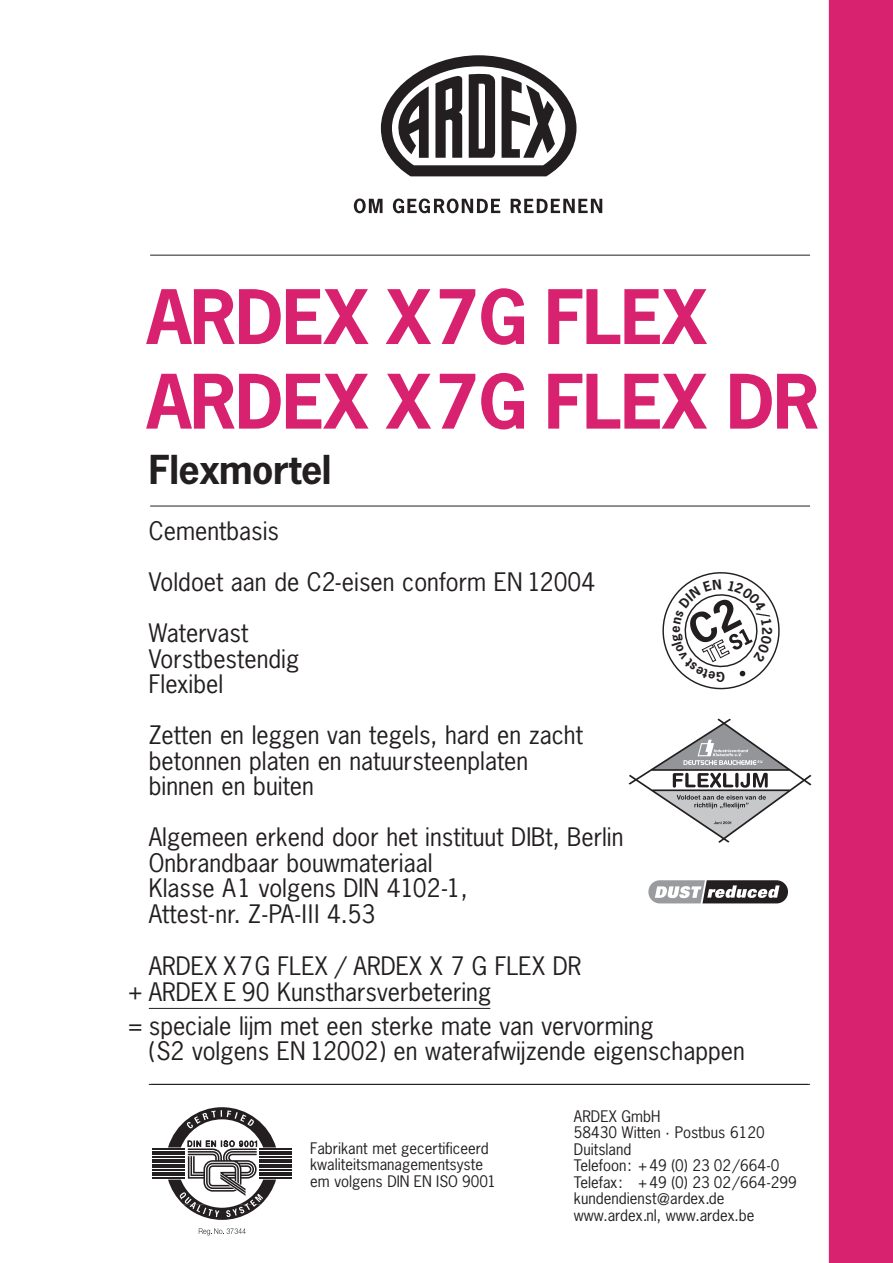
<style>
.page{position:relative;width:893px;height:1263px;background:#fff}
.page>*{position:absolute;margin:0;border:0;box-sizing:border-box;transform-origin:0 0}
.t1{font:700 70.5px/84.6px "News Gothic";letter-spacing:-.02em;color:#d82270}
.t2{font:700 37.5px "News Gothic";letter-spacing:-.015em;color:#231f20}
.t3{font:24px/25.5px "News Gothic";color:#231f20}
.t4{font:15px/16.5px "News Gothic";color:#231f20}
</style>
<div class="page">
<div style="left:829px;top:0;width:64px;height:1263px;background:#d82270"></div>
<hr style="left:149px;top:1008px;width:341px;height:1px;background:#231f20">
<hr style="left:149px;top:1084px;width:659px;height:1px;background:#231f20">
<svg style="left:629px;top:718px;width:182px;height:125px"></svg>
<hr style="left:150px;top:255px;width:660px;height:1px;background:#231f20">
<hr style="left:150px;top:506px;width:660px;height:1px;background:#231f20">
<hr style="left:151px;top:1084px;width:659px;height:1px;background:#231f20">
<svg style="left:381px;top:55px;width:195px;height:121px"></svg>
<svg style="left:354px;top:198px;width:29px;height:15px"></svg>
<svg style="left:393px;top:198px;width:107px;height:15px"></svg>
<svg style="left:511px;top:199px;width:91px;height:14px"></svg>
<hr style="left:152px;top:1148px;width:32px;height:2px;background:#231f20">
<hr style="left:260px;top:1148px;width:32px;height:2px;background:#231f20">
<hr style="left:152px;top:1151px;width:32px;height:1px;background:#231f20">
<hr style="left:260px;top:1151px;width:32px;height:1px;background:#231f20">
<hr style="left:152px;top:1154px;width:32px;height:1px;background:#231f20">
<hr style="left:260px;top:1154px;width:32px;height:1px;background:#231f20">
<hr style="left:152px;top:1156px;width:32px;height:2px;background:#231f20">
<hr style="left:260px;top:1156px;width:32px;height:2px;background:#231f20">
<hr style="left:152px;top:1159px;width:32px;height:1px;background:#231f20">
<hr style="left:260px;top:1159px;width:32px;height:1px;background:#231f20">
<hr style="left:152px;top:1161px;width:32px;height:2px;background:#231f20">
<hr style="left:260px;top:1161px;width:32px;height:2px;background:#231f20">
<hr style="left:152px;top:1164px;width:32px;height:1px;background:#231f20">
<hr style="left:260px;top:1164px;width:32px;height:1px;background:#231f20">
<hr style="left:152px;top:1167px;width:32px;height:1px;background:#231f20">
<hr style="left:260px;top:1167px;width:32px;height:1px;background:#231f20">
<hr style="left:152px;top:1169px;width:32px;height:2px;background:#231f20">
<hr style="left:260px;top:1169px;width:32px;height:2px;background:#231f20">
<hr style="left:152px;top:1172px;width:32px;height:1px;background:#231f20">
<hr style="left:260px;top:1172px;width:32px;height:1px;background:#231f20">
<hr style="left:152px;top:1174px;width:32px;height:2px;background:#231f20">
<hr style="left:260px;top:1174px;width:32px;height:2px;background:#231f20">
<hr style="left:152px;top:1177px;width:32px;height:1px;background:#231f20">
<hr style="left:260px;top:1177px;width:32px;height:1px;background:#231f20">
<svg style="left:199px;top:1228px;width:47px;height:7px"></svg>
<svg style="left:168px;top:1107px;width:108px;height:113px"></svg>
<svg style="left:648px;top:880px;width:140px;height:23px"></svg>
<svg style="left:662px;top:572px;width:118px;height:118px"></svg>
<h1 class="t1" style="left:147px;top:281px;width:674px">ARDEX X7G FLEX<br>ARDEX X7G FLEX DR</h1>
<h2 class="t2" style="left:149px;top:455px;width:184px">Flexmortel</h2>
<p class="t3" style="left:149px;top:507px;width:448px;line-height:51px">Cementbasis<br>Voldoet aan de C2-eisen conform EN 12004<br>Watervast</p>
<p class="t3" style="left:149px;top:648px;width:152px">Vorstbestendig<br>Flexibel</p>
<p class="t3" style="left:149px;top:724px;width:436px">Zetten en leggen van tegels, hard en zacht betonnen platen en natuursteenplaten binnen en buiten</p>
<p class="t3" style="left:149px;top:826px;width:476px">Algemeen erkend door het instituut DIBt, Berlin Onbrandbaar bouwmateriaal<br>Klasse A1 volgens DIN 4102-1,<br>Attest-nr. Z-PA-III 4.53</p>
<p class="t3" style="left:127px;top:955px;width:455px;text-indent:21px">ARDEX X7G FLEX / ARDEX X 7 G FLEX DR + ARDEX E 90 Kunstharsverbetering</p>
<p class="t3" style="left:149px;top:1015px;width:597px;text-indent:-21px">= speciale lijm met een sterke mate van vervorming<br>(S2 volgens EN 12002) en waterafwijzende eigenschappen</p>
<p class="t4" style="left:310px;top:1141px;width:187px">Fabrikant met gecertificeerd kwaliteitsmanagementsyste em volgens DIN EN ISO 9001</p>
<p class="t4" style="left:574px;top:1109px;width:224px">ARDEX GmbH<br>58430 Witten · Postbus 6120<br>Duitsland<br>Telefoon: +49 (0) 23 02/664-0<br>Telefax: +49 (0) 23 02/664-299 kundendienst@ardex.de www.ardex.nl, www.ardex.be</p>
</div>
